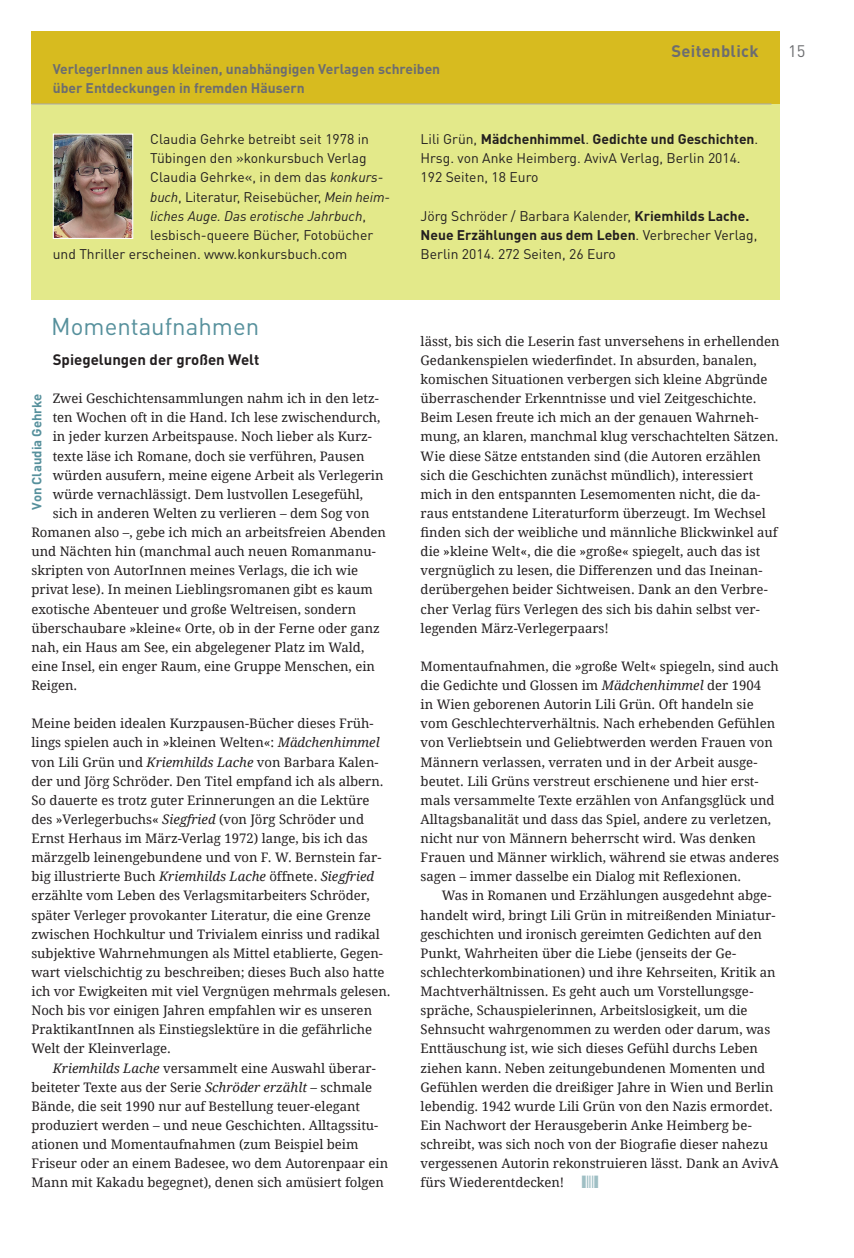
<style>
.page{position:relative;width:854px;height:1258px;background:#fff}
.page>*{position:absolute;margin:0;border:0;box-sizing:border-box;transform-origin:0 0}
.t1{font:24px "DINOT";color:#56909c}
.t2{font:700 16.5px "DINOT";letter-spacing:.02em;color:#6c6d70}
.t3{font:16.5px "DINOT";color:#6c6d70}
.t4{font:700 15px "DINOT";color:#231f20}
.t5{font:13.8px/19px "DINOT";color:#231f20}
.t6{font:700 13.8px/19px "DINOT";color:#6c6d70}
.t7{font:italic 13.8px "DINOT";color:#231f20}
.t8{font:13.2px/19px "Droid Serif";color:#231f20}
.t9{font:700 13.2px "DINOT";color:#56909c}
.s1{font-style:italic}
.s2{font-style:normal}
.s3{font-weight:700}
</style>
<div class="page">
<div style="left:31px;top:104px;width:749px;height:195px;background:#e3e98a"></div>
<div style="left:31px;top:32px;width:749px;height:72px;background:#d7bb1f"></div>
<hr style="left:31px;top:104px;width:740px;height:1px;background:#a8a9ad">
<img style="left:55px;top:136px;width:76px;height:101px">
<div style="left:53px;top:134px;width:80px;height:105px;border:1px solid #fff"></div>
<p class="t2" style="left:671px;top:40px;width:89px">Seitenblick</p>
<p class="t3" style="left:788px;top:40px;width:19px">15</p>
<p class="t6" style="left:53px;top:59px;width:389px">VerlegerInnen aus kleinen, unabhängigen Verlagen schreiben über Entdeckungen in fremden Häusern</p>
<p class="t5" style="left:150px;top:129px;width:220px">Claudia Gehrke betreibt seit 1978 in</p>
<p class="t5" style="left:150px;top:148px;width:218px">Tübingen den »konkursbuch Verlag</p>
<p class="t5" style="left:150px;top:167px;width:235px">Claudia Gehrke«, in dem das <span class="s1">konkurs-</span></p>
<p class="t5" style="left:150px;top:186px;width:241px"><span class="s1">buch</span>, Literatur, Reisebücher, <span class="s1">Mein heim-</span></p>
<p class="t7" style="left:150px;top:206px;width:217px">liches Auge. Das erotische Jahrbuch<span class="s2">,</span></p>
<p class="t5" style="left:150px;top:225px;width:224px">lesbisch-queere Bücher, Fotobücher</p>
<p class="t5" style="left:53px;top:244px;width:296px">und Thriller erscheinen. www.konkursbuch.com</p>
<p class="t5" style="left:421px;top:129px;width:339px">Lili Grün, <span class="s3">Mädchenhimmel</span>. <span class="s3">Gedichte und Geschichten</span>.<br>Hrsg. von Anke Heimberg. AvivA Verlag, Berlin 2014.<br>192 Seiten, 18 Euro</p>
<p class="t5" style="left:421px;top:206px;width:338px">Jörg Schröder / Barbara Kalender, <span class="s3">Kriemhilds Lache.<br>Neue Erzählungen aus dem Leben</span>. Verbrecher Verlag,<br>Berlin 2014. 272 Seiten, 26 Euro</p>
<h1 class="t1" style="left:51px;top:310px;width:209px">Momentaufnahmen</h1>
<p class="t4" style="left:53px;top:349px;width:208px">Spiegelungen der großen Welt</p>
<p class="t8" style="left:53px;top:389px;width:328px">Zwei Geschichtensammlungen nahm ich in den letz-</p>
<p class="t8" style="left:53px;top:408px;width:329px">ten Wochen oft in die Hand. Ich lese zwischendurch,</p>
<p class="t8" style="left:53px;top:427px;width:321px">in jeder kurzen Arbeitspause. Noch lieber als Kurz-</p>
<p class="t8" style="left:53px;top:446px;width:313px">texte läse ich Romane, doch sie verführen, Pausen</p>
<p class="t8" style="left:53px;top:465px;width:332px">würden ausufern, meine eigene Arbeit als Verlegerin</p>
<p class="t8" style="left:53px;top:485px;width:312px">würde vernachlässigt. Dem lustvollen Lesegefühl,</p>
<p class="t8" style="left:53px;top:504px;width:318px">sich in anderen Welten zu verlieren – dem Sog von</p>
<p class="t8" style="left:31px;top:523px;width:356px">Romanen also –, gebe ich mich an arbeitsfreien Abenden</p>
<p class="t8" style="left:31px;top:542px;width:346px">und Nächten hin (manchmal auch neuen Romanmanu-</p>
<p class="t8" style="left:31px;top:561px;width:328px">skripten von AutorInnen meines Verlags, die ich wie</p>
<p class="t8" style="left:31px;top:580px;width:343px">privat lese). In meinen Lieblingsromanen gibt es kaum</p>
<p class="t8" style="left:31px;top:599px;width:326px">exotische Abenteuer und große Weltreisen, sondern</p>
<p class="t8" style="left:31px;top:618px;width:350px">überschaubare »kleine« Orte, ob in der Ferne oder ganz</p>
<p class="t8" style="left:31px;top:638px;width:334px">nah, ein Haus am See, ein abgelegener Platz im Wald,</p>
<p class="t8" style="left:31px;top:657px;width:345px">eine Insel, ein enger Raum, eine Gruppe Menschen, ein</p>
<p class="t8" style="left:31px;top:676px;width:47px">Reigen.</p>
<p class="t8" style="left:31px;top:714px;width:361px">Meine beiden idealen Kurzpausen-Bücher dieses Früh&shy;lings spielen auch in »kleinen Welten«: <span class="s1">Mädchenhimmel </span>von Lili Grün und <span class="s1">Kriemhilds Lache</span> von Barbara Kalen&shy;der und Jörg Schröder. Den Titel empfand ich als albern.<br>So dauerte es trotz guter Erinnerungen an die Lektüre des »Verlegerbuchs« <span class="s1">Siegfried</span> (von Jörg Schröder und Ernst Herhaus im März-Verlag 1972) lange, bis ich das märzgelb leinengebundene und von F. W. Bernstein far&shy;big illustrierte Buch <span class="s1">Kriemhilds Lache</span> öffnete. <span class="s1">Siegfried </span>erzählte vom Leben des Verlagsmitarbeiters Schröder, später Verleger provokanter Literatur, die eine Grenze zwischen Hochkultur und Trivialem einriss und radikal subjektive Wahrnehmungen als Mittel etablierte, Gegen&shy;wart vielschichtig zu beschreiben; dieses Buch also hatte ich vor Ewigkeiten mit viel Vergnügen mehrmals gelesen.<br>Noch bis vor einigen Jahren empfahlen wir es unseren PraktikantInnen als Einstiegslektüre in die gefährliche Welt der Kleinverlage.</p>
<p class="t8" style="left:31px;top:1058px;width:358px;text-indent:21px"><span class="s1">Kriemhilds Lache</span> versammelt eine Auswahl überar&shy;beiteter Texte aus der Serie <span class="s1">Schröder erzählt</span> – schmale Bände, die seit 1990 nur auf Bestellung teuer-elegant produziert werden – und neue Geschichten. Alltagssitu&shy;ationen und Momentaufnahmen (zum Beispiel beim Friseur oder an einem Badesee, wo dem Autorenpaar ein Mann mit Kakadu begegnet), denen sich amüsiert folgen</p>
<p class="t9" style="left:28px;top:509px;width:118px;rotate:-90deg">Von Claudia Gehrke</p>
<p class="t8" style="left:421px;top:332px;width:361px">lässt, bis sich die Leserin fast unversehens in erhellenden Gedankenspielen wiederfindet. In absurden, banalen, komischen Situationen verbergen sich kleine Abgründe überraschender Erkenntnisse und viel Zeitgeschichte.<br>Beim Lesen freute ich mich an der genauen Wahrneh&shy;mung, an klaren, manchmal klug verschachtelten Sätzen.<br>Wie diese Sätze entstanden sind (die Autoren erzählen sich die Geschichten zunächst mündlich), interessiert mich in den entspannten Lesemomenten nicht, die da&shy;raus entstandene Literaturform überzeugt. Im Wechsel finden sich der weibliche und männliche Blickwinkel auf die »kleine Welt«, die die »große« spiegelt, auch das ist vergnüglich zu lesen, die Differenzen und das Ineinan&shy;derübergehen beider Sichtweisen. Dank an den Verbre&shy;cher Verlag fürs Verlegen des sich bis dahin selbst ver&shy;legenden März-Verlegerpaars!</p>
<p class="t8" style="left:421px;top:657px;width:360px">Momentaufnahmen, die »große Welt« spiegeln, sind auch die Gedichte und Glossen im <span class="s1">Mädchenhimmel</span> der 1904<br>in Wien geborenen Autorin Lili Grün. Oft handeln sie vom Geschlechterverhältnis. Nach erhebenden Gefühlen von Verliebtsein und Geliebtwerden werden Frauen von Männern verlassen, verraten und in der Arbeit ausge&shy;beutet. Lili Grüns verstreut erschienene und hier erst&shy;mals versammelte Texte erzählen von Anfangsglück und Alltagsbanalität und dass das Spiel, andere zu verletzen, nicht nur von Männern beherrscht wird. Was denken Frauen und Männer wirklich, während sie etwas anderes sagen – immer dasselbe ein Dialog mit Reflexionen.</p>
<p class="t8" style="left:421px;top:886px;width:360px;text-indent:21px">Was in Romanen und Erzählungen ausgedehnt abge&shy;handelt wird, bringt Lili Grün in mitreißenden Miniatur&shy;geschichten und ironisch gereimten Gedichten auf den Punkt, Wahrheiten über die Liebe (jenseits der Ge&shy;schlechterkombinationen) und ihre Kehrseiten, Kritik an Machtverhältnissen. Es geht auch um Vorstellungsge&shy;spräche, Schauspielerinnen, Arbeitslosigkeit, um die Sehnsucht wahrgenommen zu werden oder darum, was Enttäuschung ist, wie sich dieses Gefühl durchs Leben ziehen kann. Neben zeitungebundenen Momenten und Gefühlen werden die dreißiger Jahre in Wien und Berlin lebendig. 1942 wurde Lili Grün von den Nazis ermordet.<br>Ein Nachwort der Herausgeberin Anke Heimberg be&shy;schreibt, was sich noch von der Biografie dieser nahezu vergessenen Autorin rekonstruieren lässt. Dank an AvivA fürs Wiederentdecken!</p>
</div>
